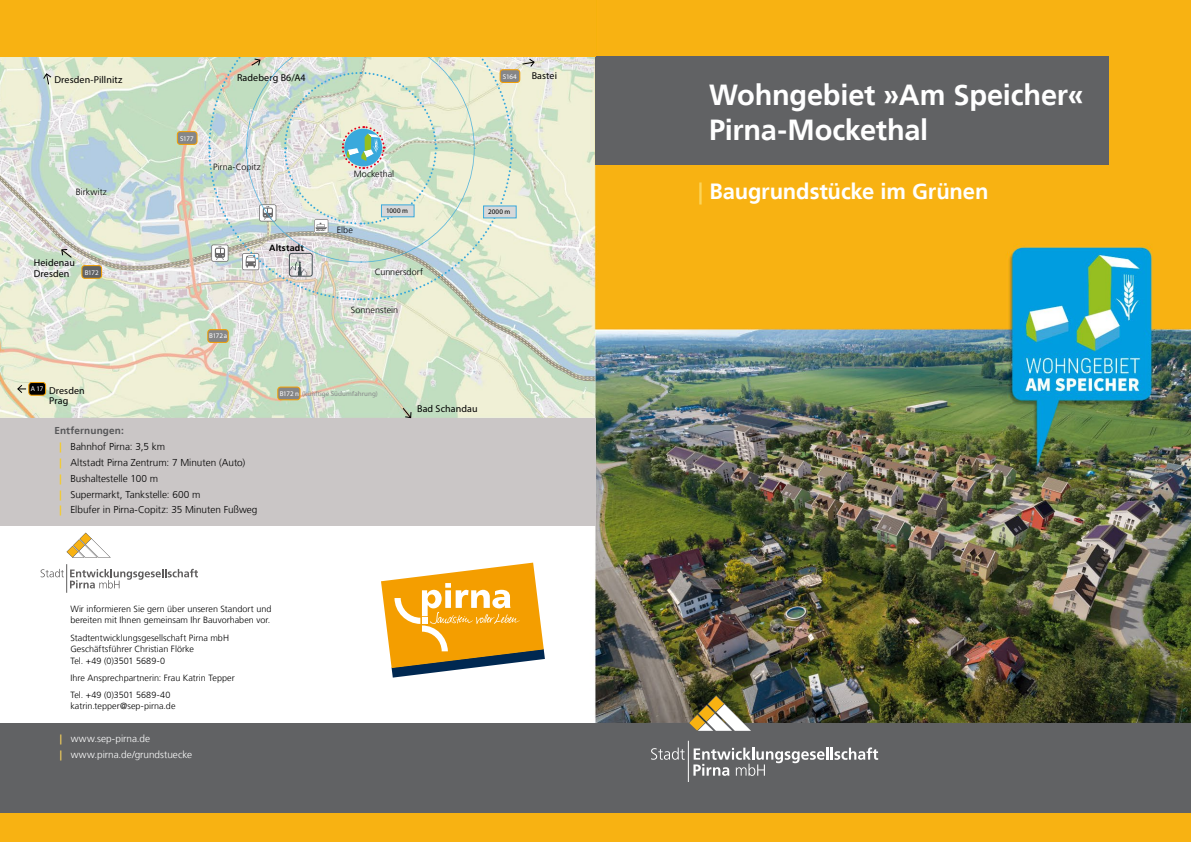
<style>
.page{position:relative;width:1191px;height:842px;background:#fff}
.page>*{position:absolute;margin:0;border:0;box-sizing:border-box;transform-origin:0 0}
.t1{font:700 29px/34.8px "Frutiger LT";letter-spacing:-.01em;color:#fff}
.t2{font:700 22px "Frutiger LT";letter-spacing:-.005em;color:#fff}
.t3{font:300 10px/15.8px "Frutiger LT";color:#000}
.t4{font:10px/10.4px "Myriad Pro";letter-spacing:.01em;color:#000}
.t5{font:300 10px/15.8px "Frutiger LT";color:#fff}
.t6{font:300 9px/11.5px "Frutiger LT";letter-spacing:.005em;color:#000}
.t7{font:700 9px "Frutiger LT";letter-spacing:.01em;color:#000}
.t8{font:7px "Myriad Pro";letter-spacing:.01em;color:#87888a}
.t9{font:7px "Myriad Pro";letter-spacing:-.03em;color:#fff}
.t10{font:7px "Myriad Pro";letter-spacing:.03em;color:#000}
.s1{color:#fff}
.s2{font-weight:700;color:#58585a}
.s3{font-weight:700;color:#fbcc15}
.s4{font-weight:700;color:#fcd55a}
.s5{color:#fcd55a}
</style>
<div class="page">
<img style="left:0;top:0;width:1191px;height:723px">
<div style="left:0;top:418px;width:595px;height:108px;background:#cac6c6"></div>
<div style="left:0;top:723px;width:1191px;height:98px;background:#616264"></div>
<div style="left:595px;top:56px;width:513px;height:108px;background:#616264"></div>
<svg style="left:693px;top:747px;width:185px;height:29px"></svg>
<svg style="left:651px;top:747px;width:34px;height:13px"></svg>
<hr style="left:688px;top:741px;width:1px;height:41px;background:#fff">
<svg style="left:688px;top:695px;width:64px;height:36px"></svg>
<div style="left:0;top:814px;width:1191px;height:28px;background:#f8b212"></div>
<svg style="left:41px;top:564px;width:157px;height:29px"></svg>
<svg style="left:66px;top:533px;width:45px;height:25px"></svg>
<svg style="left:381px;top:563px;width:164px;height:115px"></svg>
<div style="left:177px;top:132px;width:20px;height:12px;background:#858688;border-radius:3px"></div>
<div style="left:177px;top:131px;width:20px;height:14px;border:1px solid #f49e00;border-radius:3px"></div>
<div style="left:29px;top:382px;width:17px;height:13px;background:#000;border-radius:3px"></div>
<div style="left:29px;top:382px;width:17px;height:13px;border:1px solid #f49e00;border-radius:3px"></div>
<div style="left:500px;top:70px;width:20px;height:12px;background:#858688;border-radius:3px"></div>
<div style="left:500px;top:69px;width:20px;height:14px;border:1px solid #f49e00;border-radius:3px"></div>
<div style="left:208px;top:330px;width:20px;height:12px;background:#858688;border-radius:3px"></div>
<div style="left:207px;top:329px;width:21px;height:14px;border:1px solid #f49e00;border-radius:3px"></div>
<div style="left:278px;top:387px;width:22px;height:13px;background:#858688;border-radius:3px"></div>
<div style="left:277px;top:387px;width:23px;height:13px;border:1px solid #f49e00;border-radius:3px"></div>
<div style="left:82px;top:266px;width:20px;height:12px;background:#616264;border-radius:3px"></div>
<div style="left:82px;top:265px;width:20px;height:14px;border:1px solid #f49e00;border-radius:3px"></div>
<svg style="left:402px;top:407px;width:10px;height:12px"></svg>
<svg style="left:521px;top:58px;width:14px;height:10px"></svg>
<svg style="left:42px;top:72px;width:10px;height:14px"></svg>
<svg style="left:60px;top:248px;width:13px;height:11px"></svg>
<svg style="left:16px;top:384px;width:10px;height:10px"></svg>
<div style="left:483px;top:205px;width:33px;height:13px;background:#d7d8d9"></div>
<svg style="left:207px;top:56px;width:306px;height:245px;background:#d7e0d2"></svg>
<div style="left:0;top:0;width:595px;height:56px;background:#f8b212"></div>
<p class="t4" style="left:54px;top:74px;width:69px">Dresden-Pillnitz</p>
<p class="t4" style="left:237px;top:72px;width:70px">Radeberg B6/A4</p>
<p class="t4" style="left:532px;top:70px;width:27px">Bastei</p>
<p class="t9" style="left:503px;top:72px;width:15px">S164</p>
<p class="t9" style="left:180px;top:134px;width:15px">S177</p>
<p class="t6" style="left:213px;top:161px;width:49px">Pirna-Copitz</p>
<p class="t6" style="left:354px;top:169px;width:42px">Mockethal</p>
<p class="t6" style="left:76px;top:186px;width:33px">Birkwitz</p>
<p class="t10" style="left:386px;top:206px;width:23px">1000 m</p>
<p class="t10" style="left:488px;top:208px;width:24px">2000 m</p>
<p class="t6" style="left:337px;top:224px;width:18px">Elbe</p>
<p class="t7" style="left:269px;top:243px;width:36px">Altstadt</p>
<p class="t4" style="left:34px;top:258px;width:43px">Heidenau</p>
<p class="t4" style="left:34px;top:268px;width:37px">Dresden</p>
<p class="t9" style="left:85px;top:268px;width:15px">B172</p>
<p class="t6" style="left:375px;top:266px;width:50px">Cunnersdorf</p>
<p class="t6" style="left:351px;top:304px;width:49px">Sonnenstein</p>
<p class="t9" style="left:209px;top:332px;width:19px">B172a</p>
<p class="t9" style="left:31px;top:384px;width:14px">A 17</p>
<p class="t4" style="left:49px;top:385px;width:37px">Dresden<br>Prag</p>
<p class="t8" style="left:280px;top:389px;width:100px"><span class="s1">B172 n</span> (künftige Südumfahrung)</p>
<p class="t4" style="left:417px;top:403px;width:62px">Bad Schandau</p>
<p class="t3" style="left:59px;top:423px;width:199px;text-indent:-5px"><span class="s2">Entfernungen:<br></span><span class="s3">|</span> Bahnhof Pirna: 3,5 km<br><span class="s3">|</span> Altstadt Pirna Zentrum: 7 Minuten (Auto)<br><span class="s3">|</span> Bushaltestelle 100 m<br><span class="s3">|</span> Supermarkt, Tankstelle: 600 m<br><span class="s3">|</span> Elbufer in Pirna-Copitz: 35 Minuten Fußweg</p>
<p class="t6" style="left:70px;top:603px;width:202px">Wir informieren Sie gern über unseren Standort und bereiten mit Ihnen gemeinsam Ihr Bauvorhaben vor.</p>
<p class="t6" style="left:70px;top:632px;width:160px">Stadtentwicklungsgesellschaft Pirna mbH<br>Geschäftsführer Christian Flörke<br>Tel. +49 (0)3501 5689-0</p>
<p class="t6" style="left:70px;top:669px;width:166px;line-height:17.2px">Ihre Ansprechpartnerin: Frau Katrin Tepper<br>Tel. +49 (0)3501 5689-40</p>
<p class="t6" style="left:70px;top:701px;width:107px">katrin.tepper@sep-pirna.de</p>
<p class="t5" style="left:60px;top:730px;width:134px"><span class="s4">|</span> www.sep-pirna.de<br><span class="s4">|</span> www.pirna.de/grundstuecke</p>
<h1 class="t1" style="left:709px;top:77px;width:376px">Wohngebiet »Am Speicher«<br>Pirna-Mockethal</h1>
<h2 class="t2" style="left:698px;top:179px;width:292px"><span class="s5">|</span> Baugrundstücke im Grünen</h2>
</div>
